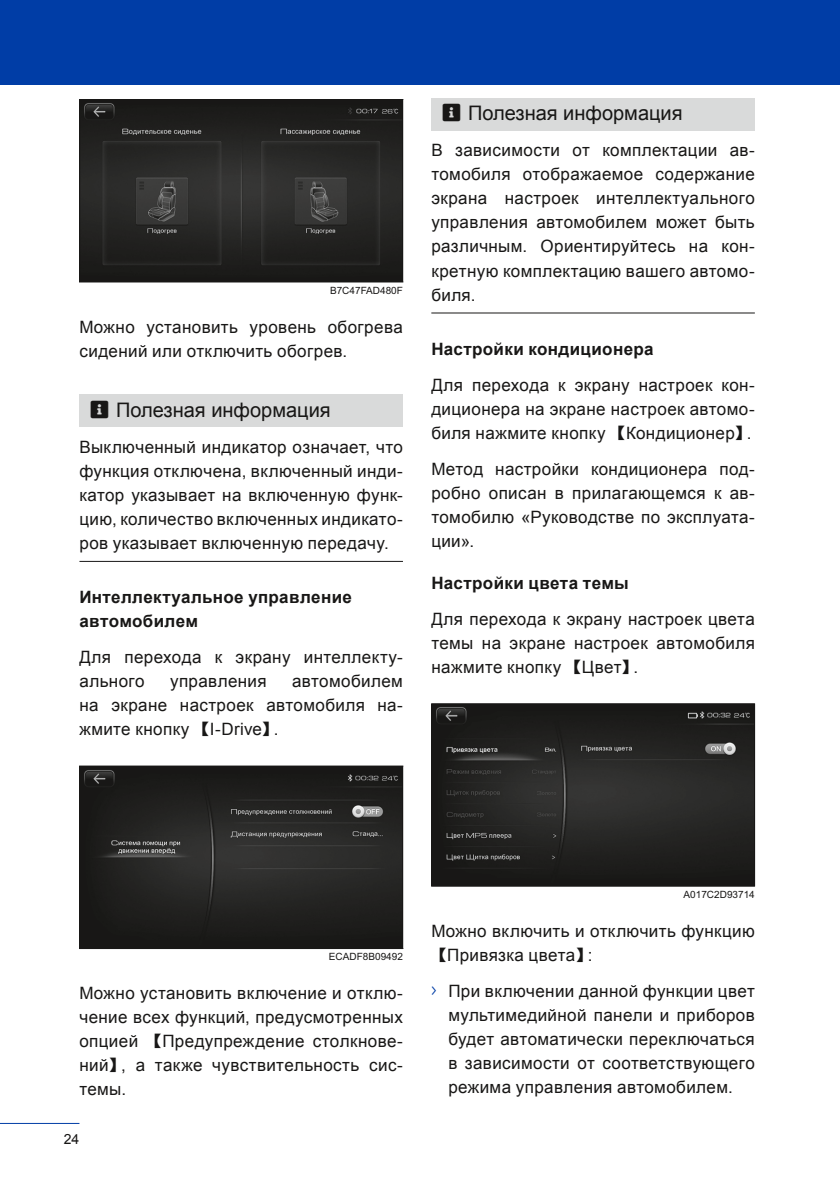
<style>
.page{position:relative;width:840px;height:1191px;background:#fff}
.page>*{position:absolute;margin:0;border:0;box-sizing:border-box;transform-origin:0 0}
.t1{font:20px "Arial";color:#181716}
.t2{font:17px/24px "Arial";letter-spacing:.02em;color:#181716;text-align:justify}
.t3{font:700 17px/24px "Arial";letter-spacing:.02em;color:#181716}
.t4{font:14px "Arial";color:#181716}
.t5{font:10px "Arial";color:#181716}
.s1{font-family:"Sim Sun"}
.s2{color:#003da6}
</style>
<div class="page">
<hr style="left:0;top:1123px;width:79px;height:1px;background:#003da6">
<div style="left:0;top:0;width:839px;height:85px;background:#003da6"></div>
<div style="left:79px;top:394px;width:324px;height:33px;background:#d9dada"></div>
<hr style="left:79px;top:561px;width:324px;height:1px;background:#181716">
<img style="left:80px;top:100px;width:322px;height:182px">
<hr style="left:79px;top:99px;width:324px;height:1px;background:#181716">
<hr style="left:402px;top:99px;width:1px;height:183px;background:#181716">
<hr style="left:79px;top:282px;width:324px;height:1px;background:#181716">
<hr style="left:79px;top:99px;width:1px;height:183px;background:#181716">
<img style="left:80px;top:766px;width:322px;height:182px">
<hr style="left:79px;top:765px;width:324px;height:1px;background:#181716">
<hr style="left:402px;top:766px;width:1px;height:182px;background:#181716">
<hr style="left:79px;top:948px;width:324px;height:1px;background:#181716">
<hr style="left:79px;top:766px;width:1px;height:182px;background:#181716">
<div style="left:431px;top:98px;width:323px;height:33px;background:#d9dada"></div>
<hr style="left:431px;top:312px;width:323px;height:1px;background:#181716">
<img style="left:432px;top:704px;width:321px;height:182px">
<hr style="left:431px;top:703px;width:323px;height:1px;background:#181716">
<hr style="left:753px;top:703px;width:1px;height:183px;background:#181716">
<hr style="left:431px;top:886px;width:323px;height:1px;background:#181716">
<hr style="left:431px;top:703px;width:1px;height:183px;background:#181716">
<p class="t5" style="left:330px;top:284px;width:74px">B7C47FAD480F</p>
<p class="t2" style="left:79px;top:315px;width:325px">Можно установить уровень обогрева сидений или отключить обогрев.</p>
<p class="t1" style="left:91px;top:397px;width:241px">■□▲❑◆ Полезная информация</p>
<p class="t2" style="left:79px;top:435px;width:325px">Выключенный индикатор означает, что функция отключена, включенный инди&shy;катор указывает на включенную функ&shy;цию, количество включенных индикато&shy;ров указывает включенную передачу.</p>
<p class="t3" style="left:79px;top:585px;width:274px">Интеллектуальное управление автомобилем</p>
<p class="t2" style="left:79px;top:645px;width:325px">Для перехода к экрану интеллекту&shy;ального</p>
<p class="t2" style="left:79px;top:669px;width:325px;text-indent:212px">автомобилем на экране настроек автомобиля на&shy;жмите кнопку <span class="s1">【</span>I-Drive<span class="s1">】</span>.</p>
<p class="t2" style="left:170px;top:669px;width:98px">управления</p>
<p class="t1" style="left:442px;top:100px;width:241px">■□▲❑◆ Полезная информация</p>
<p class="t2" style="left:431px;top:139px;width:325px">В зависимости от комплектации ав&shy;томобиля отображаемое содержание экрана настроек интеллектуального управления автомобилем может быть различным. Ориентируйтесь на кон&shy;кретную комплектацию вашего автомо&shy;биля.</p>
<p class="t3" style="left:431px;top:337px;width:224px">Настройки кондиционера</p>
<p class="t2" style="left:431px;top:373px;width:325px">Для перехода к экрану настроек кон&shy;диционера на экране настроек автомо&shy;биля нажмите кнопку <span class="s1">【</span>Кондиционер<span class="s1">】</span>.</p>
<p class="t2" style="left:431px;top:457px;width:325px">Метод настройки кондиционера под&shy;робно описан в прилагающемся к ав&shy;томобилю «Руководстве по эксплуата&shy;ции».</p>
<p class="t3" style="left:431px;top:571px;width:199px">Настройки цвета темы</p>
<p class="t2" style="left:431px;top:607px;width:325px">Для перехода к экрану настроек цвета темы на экране настроек автомобиля нажмите кнопку <span class="s1">【</span>Цвет<span class="s1">】</span>.</p>
<p class="t5" style="left:329px;top:950px;width:75px">ECADF8B09492</p>
<p class="t2" style="left:79px;top:981px;width:325px">Можно установить включение и отклю&shy;чение всех функций, предусмотренных опцией <span class="s1">【</span>Предупреждение столкнове&shy;ний<span class="s1">】</span>, а также чувствительность сис&shy;темы.</p>
<p class="t4" style="left:64px;top:1129px;width:17px">24</p>
<p class="t5" style="left:683px;top:888px;width:73px">A017C2D93714</p>
<p class="t2" style="left:431px;top:919px;width:325px">Можно включить и отключить функцию<span class="s1">【</span>Привязка цвета<span class="s1">】</span>:</p>
<p class="t2" style="left:448px;top:979px;width:308px;text-indent:-17px"><span class="s2">■●▼</span> При включении данной функции цвет мультимедийной панели и приборов будет автоматически переключаться в зависимости от соответствующего режима управления автомобилем.</p>
</div>
